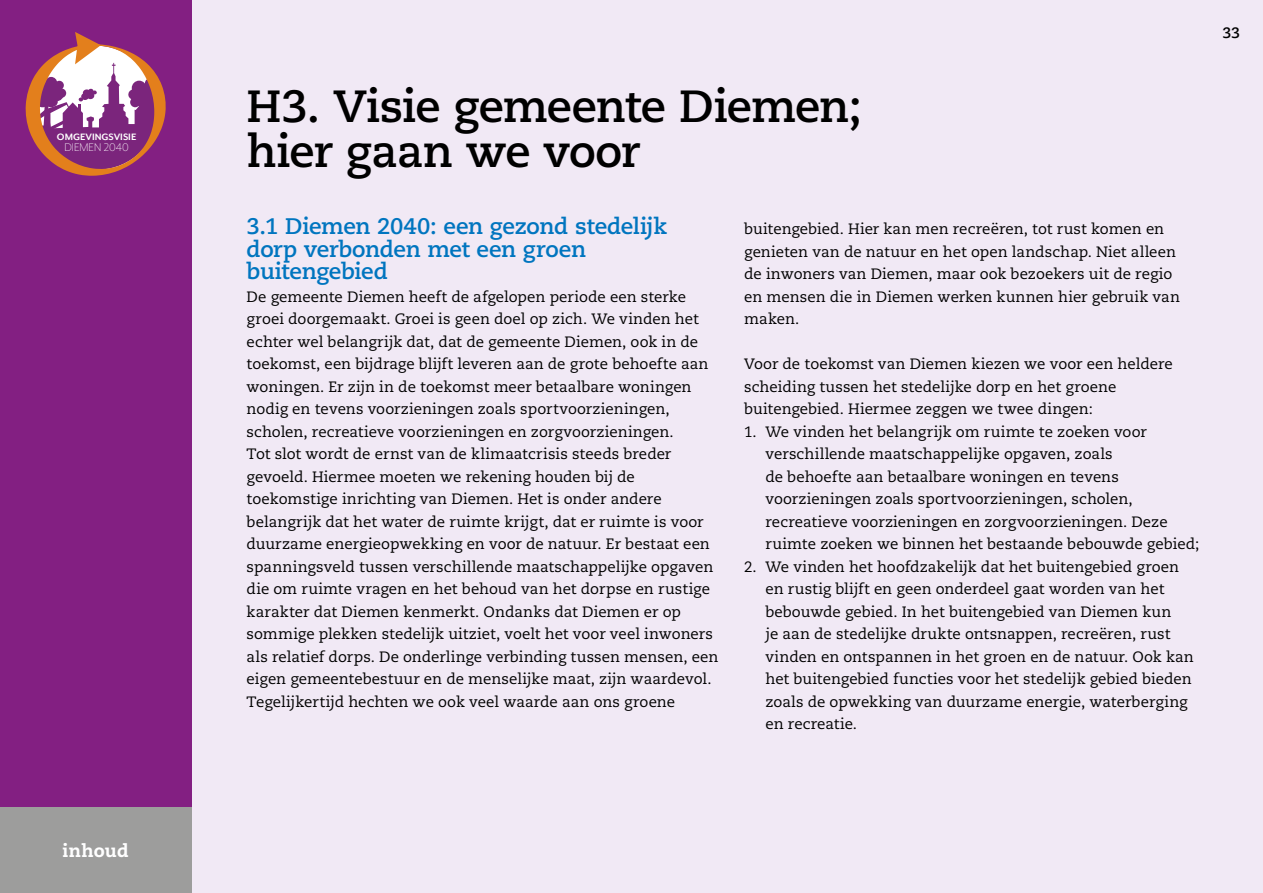
<style>
.page{position:relative;width:1263px;height:893px;background:#fff}
.page>*{position:absolute;margin:0;border:0;box-sizing:border-box;transform-origin:0 0}
.kop_30{font:700 45px/45px "Caecilia LT Std";letter-spacing:-.02em;color:#000}
.subkop_15{font:700 22.5px/22.5px "Caecilia LT Std";letter-spacing:-.015em;color:#0075bf}
.t1{font:800 18px "Caecilia LT Std";letter-spacing:.01em;color:#fff}
.plat{font:15px/22.5px "Caecilia LT Std";color:#000}
.inspringen{font:15px/22.5px "Caecilia LT Std";color:#000}
.t2{font:700 15px "Caecilia LT Std";color:#000}
.t3{font:300 12.9px "Mr Eaves XL Mod OT";color:#fff}
.t4{font:700 10.65px "Mr Eaves San OT";color:#fff}
</style>
<div class="page">
<div style="left:191px;top:0;width:1072px;height:893px;background:#f1e9f5"></div>
<div style="left:0;top:0;width:191px;height:893px;background:#831f82"></div>
<svg style="left:26px;top:32px;width:140px;height:144px"></svg>
<div style="left:0;top:808px;width:191px;height:85px;background:#9d9d9c"></div>
<p class="t4" style="left:57px;top:131px;width:81px">OMGEVINGSVISIE</p>
<p class="t3" style="left:64px;top:141px;width:66px">DIEMEN 2040</p>
<p class="t1" style="left:63px;top:839px;width:68px">inhoud</p>
<p class="kop_30" style="left:247px;top:84px;width:617px">H3. Visie gemeente Diemen; hier gaan we voor</p>
<p class="subkop_15" style="left:247px;top:215px;width:422px">3.1 Diemen 2040: een gezond stedelijk dorp verbonden met een groen buitengebied</p>
<p class="plat" style="left:247px;top:285px;width:473px">De gemeente Diemen heeft de afgelopen periode een sterke groei doorgemaakt. Groei is geen doel op zich. We vinden het echter wel belangrijk dat, dat de gemeente Diemen, ook in de toekomst, een bijdrage blijft leveren aan de grote behoefte aan woningen. Er zijn in de toekomst meer betaalbare woningen nodig en tevens voorzieningen zoals sportvoorzieningen, scholen, recreatieve voorzieningen en zorgvoorzieningen.<br>Tot slot wordt de ernst van de klimaatcrisis steeds breder gevoeld. Hiermee moeten we rekening houden bij de toekomstige inrichting van Diemen. Het is onder andere belangrijk dat het water de ruimte krijgt, dat er ruimte is voor duurzame energieopwekking en voor de natuur. Er bestaat een spanningsveld tussen verschillende maatschappelijke opgaven die om ruimte vragen en het behoud van het dorpse en rustige karakter dat Diemen kenmerkt. Ondanks dat Diemen er op sommige plekken stedelijk uitziet, voelt het voor veel inwoners als relatief dorps. De onderlinge verbinding tussen mensen, een eigen gemeentebestuur en de menselijke maat, zijn waardevol.<br>Tegelijkertijd hechten we ook veel waarde aan ons groene</p>
<p class="plat" style="left:744px;top:218px;width:437px">buitengebied. Hier kan men recreëren, tot rust komen en genieten van de natuur en het open landschap. Niet alleen de inwoners van Diemen, maar ook bezoekers uit de regio en mensen die in Diemen werken kunnen hier gebruik van maken.</p>
<p class="plat" style="left:744px;top:353px;width:430px">Voor de toekomst van Diemen kiezen we voor een heldere scheiding tussen het stedelijke dorp en het groene buitengebied. Hiermee zeggen we twee dingen:</p>
<p class="inspringen" style="left:765px;top:420px;width:435px;text-indent:-21px">1. We vinden het belangrijk om ruimte te zoeken voor verschillende maatschappelijke opgaven, zoals<br>de behoefte aan betaalbare woningen en tevens voorzieningen zoals sportvoorzieningen, scholen, recreatieve voorzieningen en zorgvoorzieningen. Deze ruimte zoeken we binnen het bestaande bebouwde gebied;</p>
<p class="inspringen" style="left:765px;top:555px;width:430px;text-indent:-21px">2. We vinden het hoofdzakelijk dat het buitengebied groen en rustig blijft en geen onderdeel gaat worden van het bebouwde gebied. In het buitengebied van Diemen kun<br>je aan de stedelijke drukte ontsnappen, recreëren, rust vinden en ontspannen in het groen en de natuur. Ook kan het buitengebied functies voor het stedelijk gebied bieden zoals de opwekking van duurzame energie, waterberging en recreatie.</p>
<p class="t2" style="left:1222px;top:24px;width:19px">33</p>
</div>
